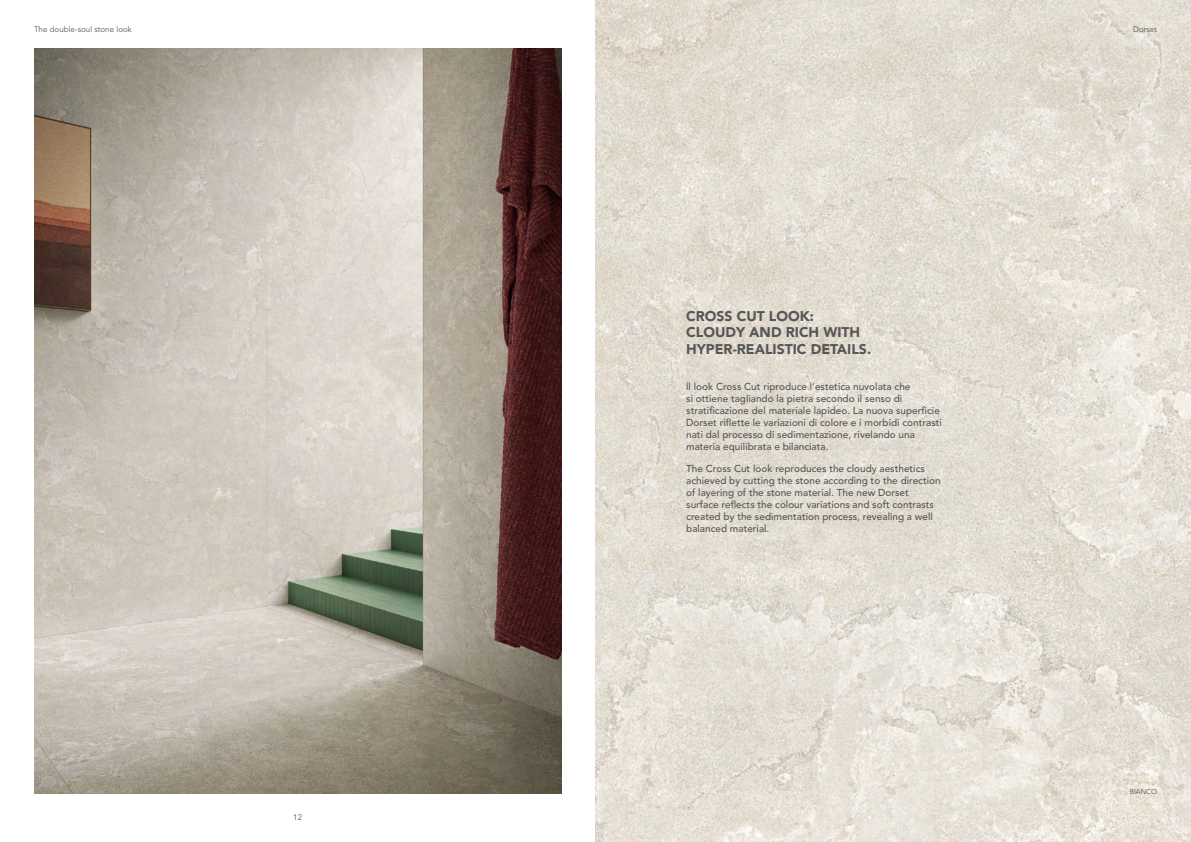
<style>
.page{position:relative;width:1191px;height:842px;background:#fff}
.page>*{position:absolute;margin:0;border:0;box-sizing:border-box;transform-origin:0 0}
.t1{font:900 14px/16.8px "Avenir LT Std";color:#565656}
.t2{font:500 10px/12px "Avenir LT Std";color:#565656}
.t3{font:8px "Avenir LT Std";color:#565656}
.t4{font:7px "Avenir LT Std";color:#565656}
</style>
<div class="page">
<img style="left:595px;top:0;width:596px;height:842px">
<img style="left:34px;top:48px;width:527px;height:746px">
<p class="t3" style="left:34px;top:24px;width:99px">The double-soul stone look</p>
<p class="t3" style="left:1133px;top:24px;width:25px">Dorset</p>
<p class="t3" style="left:293px;top:812px;width:10px">12</p>
<h1 class="t1" style="left:686px;top:307px;width:186px">CROSS CUT LOOK:<br>CLOUDY AND RICH WITH<br>HYPER-REALISTIC DETAILS.</h1>
<p class="t2" style="left:686px;top:381px;width:257px">ll look Cross Cut riproduce l’estetica nuvolata che<br>si ottiene tagliando la pietra secondo il senso di stratificazione del materiale lapideo. La nuova superficie Dorset riflette le variazioni di colore e i morbidi contrasti nati dal processo di sedimentazione, rivelando una materia equilibrata e bilanciata.</p>
<p class="t2" style="left:686px;top:463px;width:256px">The Cross Cut look reproduces the cloudy aesthetics achieved by cutting the stone according to the direction of layering of the stone material. The new Dorset surface reflects the colour variations and soft contrasts created by the sedimentation process, revealing a well balanced material.</p>
<p class="t4" style="left:1129px;top:787px;width:29px">BIANCO</p>
</div>
